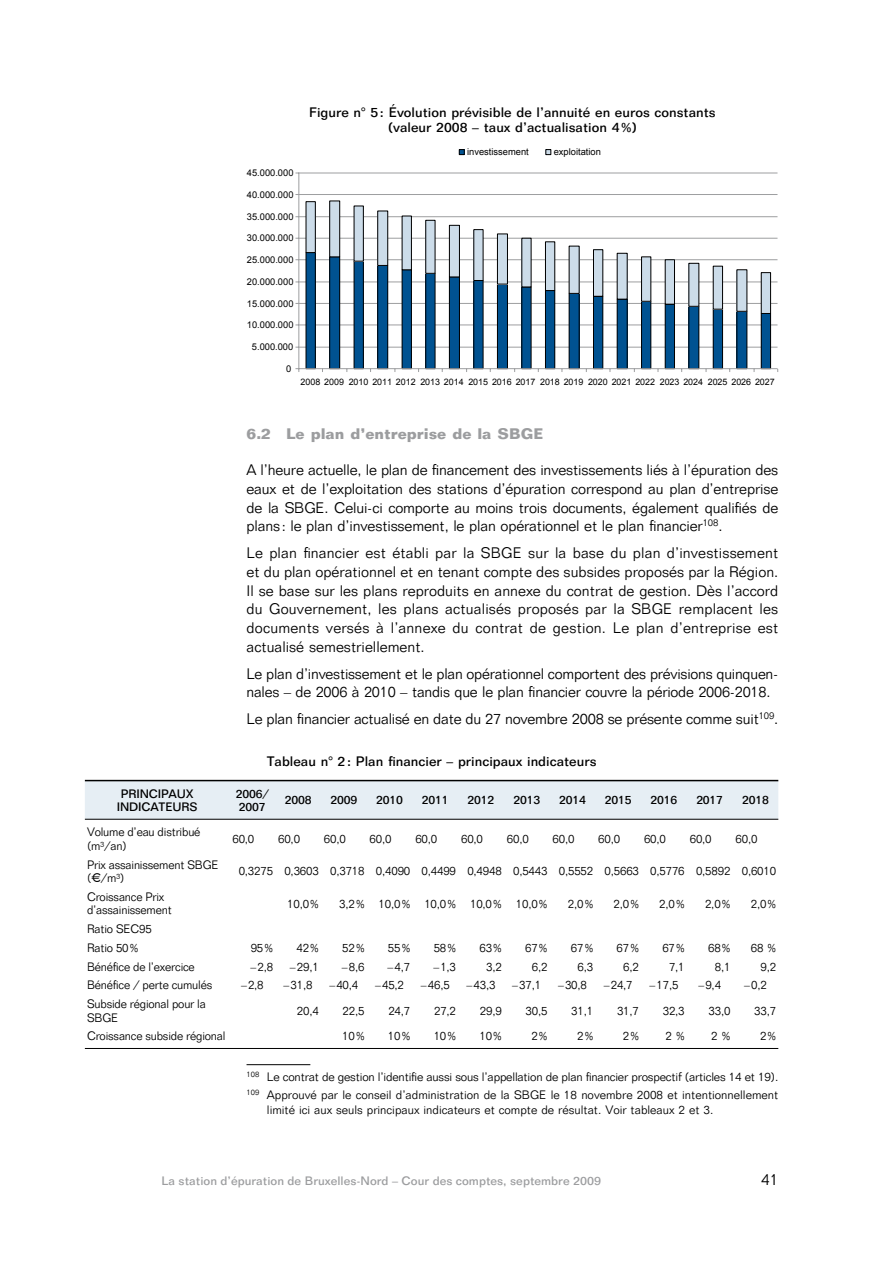
<style>
.page{position:relative;width:893px;height:1263px;background:#fff}
.page>*{position:absolute;margin:0;border:0;box-sizing:border-box;transform-origin:0 0}
.t1{font:300 15.75px "Folio BT";color:#000}
.t2{font:300 15px/18.8px "Folio BT";letter-spacing:-.015em;color:#000;text-align:justify}
.t3{font:500 15px "Folio BT";color:#9c9d9f}
.t4{font:500 13.5px/15px "Folio BT";color:#000;text-align:center}
.t5{font:300 12px/13.5px "Folio BT";letter-spacing:-.015em;color:#000}
.t6{font:500 12px/13.5px "Folio BT";letter-spacing:-.015em;color:#000;text-align:center}
.t7{font:500 12px "Folio BT";color:#9c9d9f}
.t8{font:9.3px "Arial";color:#000}
.t9{font:8.85px "Arial";color:#000}
.s1{font-family:"Hel 01 Spec";font-weight:400}
</style>
<div class="page">
<hr style="left:246px;top:1064px;width:64px;height:1px;background:#000">
<svg style="left:295px;top:149px;width:483px;height:223px"></svg>
<div style="left:85px;top:781px;width:693px;height:38px;background:#e6eef4"></div>
<hr style="left:85px;top:780px;width:693px;height:1px;background:#000">
<hr style="left:85px;top:819px;width:693px;height:1px;background:#000">
<hr style="left:85px;top:1048px;width:693px;height:1px;background:#000">
<p class="t4" style="left:309px;top:106px;width:408px">Figure n° 5 : Évolution prévisible de l’annuité en euros constants (valeur 2008 – taux d’actualisation 4 %)</p>
<p class="t8" style="left:247px;top:168px;width:48px">45.000.000</p>
<p class="t8" style="left:247px;top:189px;width:48px">40.000.000</p>
<p class="t8" style="left:247px;top:212px;width:48px">35.000.000</p>
<p class="t8" style="left:247px;top:233px;width:48px">30.000.000</p>
<p class="t8" style="left:247px;top:255px;width:48px">25.000.000</p>
<p class="t8" style="left:247px;top:277px;width:48px">20.000.000</p>
<p class="t8" style="left:247px;top:298px;width:48px">15.000.000</p>
<p class="t8" style="left:247px;top:320px;width:48px">10.000.000</p>
<p class="t8" style="left:252px;top:342px;width:43px">5.000.000</p>
<p class="t8" style="left:286px;top:363px;width:7px">0</p>
<p class="t8" style="left:467px;top:147px;width:63px">investissement</p>
<p class="t8" style="left:553px;top:147px;width:49px">exploitation</p>
<p class="t9" style="left:300px;top:377px;width:475px">2008 2009 2010 2011 2012 2013 2014 2015 2016 2017 2018 2019 2020 2021 2022 2023 2024 2025 2026 2027</p>
<p class="t3" style="left:246px;top:429px;width:298px">6.2 Le plan d’entreprise de la SBGE</p>
<p class="t2" style="left:246px;top:462px;width:533px">A l’heure actuelle, le plan de financement des investissements liés à l’épuration des eaux et de l’exploitation des stations d’épuration correspond au plan d’entreprise de la SBGE. Celui-ci comporte au moins trois documents, également qualifiés de plans : le plan d’investissement, le plan opérationnel et le plan financier<sup>108</sup>.</p>
<p class="t2" style="left:246px;top:545px;width:533px">Le plan financier est établi par la SBGE sur la base du plan d’investissement et du plan opérationnel et en tenant compte des subsides proposés par la Région.<br>Il se base sur les plans reproduits en annexe du contrat de gestion. Dès l’accord du Gouvernement, les plans actualisés proposés par la SBGE remplacent les documents versés à l’annexe du contrat de gestion. Le plan d’entreprise est actualisé semestriellement.</p>
<p class="t2" style="left:246px;top:666px;width:533px">Le plan d’investissement et le plan opérationnel comportent des prévisions quinquen&shy;nales – de 2006 à 2010 – tandis que le plan financier couvre la période 2006-2018.</p>
<p class="t2" style="left:246px;top:711px;width:533px">Le plan financier actualisé en date du 27 novembre 2008 se présente comme suit<sup>109</sup>.</p>
<p class="t4" style="left:267px;top:755px;width:331px">Tableau n° 2 : Plan financier – principaux indicateurs</p>
<p class="t6" style="left:117px;top:788px;width:82px">PRINCIPAUX<br>INDICATEURS</p>
<p class="t6" style="left:236px;top:788px;width:35px;text-align:left">2006/<br>2007</p>
<p class="t6" style="left:285px;top:795px;width:28px">2008</p>
<p class="t6" style="left:330px;top:795px;width:28px">2009</p>
<p class="t6" style="left:376px;top:795px;width:28px">2010</p>
<p class="t6" style="left:422px;top:795px;width:28px">2011</p>
<p class="t6" style="left:467px;top:795px;width:28px">2012</p>
<p class="t6" style="left:513px;top:795px;width:28px">2013</p>
<p class="t6" style="left:559px;top:795px;width:28px">2014</p>
<p class="t6" style="left:605px;top:795px;width:28px">2015</p>
<p class="t6" style="left:650px;top:795px;width:28px">2016</p>
<p class="t6" style="left:696px;top:795px;width:28px">2017</p>
<p class="t6" style="left:742px;top:795px;width:28px">2018</p>
<p class="t5" style="left:87px;top:827px;width:115px">Volume d’eau distribué (m³/an)</p>
<p class="t5" style="left:232px;top:834px;width:23px">60,0</p>
<p class="t5" style="left:278px;top:834px;width:23px">60,0</p>
<p class="t5" style="left:324px;top:834px;width:23px">60,0</p>
<p class="t5" style="left:369px;top:834px;width:23px">60,0</p>
<p class="t5" style="left:415px;top:834px;width:23px">60,0</p>
<p class="t5" style="left:461px;top:834px;width:23px">60,0</p>
<p class="t5" style="left:507px;top:834px;width:23px">60,0</p>
<p class="t5" style="left:552px;top:834px;width:23px">60,0</p>
<p class="t5" style="left:598px;top:834px;width:23px">60,0</p>
<p class="t5" style="left:644px;top:834px;width:23px">60,0</p>
<p class="t5" style="left:689px;top:834px;width:23px">60,0</p>
<p class="t5" style="left:735px;top:834px;width:23px">60,0</p>
<p class="t5" style="left:87px;top:859px;width:133px">Prix assainissement SBGE (<span class="s1">/</span>/m³)</p>
<p class="t5" style="left:239px;top:866px;width:539px">0,3275 0,3603 0,3718 0,4090 0,4499 0,4948 0,5443 0,5552 0,5663 0,5776 0,5892 0,6010</p>
<p class="t5" style="left:87px;top:891px;width:86px">Croissance Prix d’assainissement</p>
<p class="t5" style="left:287px;top:898px;width:33px">10,0 %</p>
<p class="t5" style="left:339px;top:898px;width:210px">3,2 % 10,0 % 10,0 % 10,0 % 10,0 %</p>
<p class="t5" style="left:568px;top:898px;width:27px">2,0 %</p>
<p class="t5" style="left:613px;top:898px;width:27px">2,0 %</p>
<p class="t5" style="left:659px;top:898px;width:27px">2,0 %</p>
<p class="t5" style="left:705px;top:898px;width:27px">2,0 %</p>
<p class="t5" style="left:750px;top:898px;width:27px">2,0 %</p>
<p class="t5" style="left:87px;top:921px;width:66px;line-height:18.8px">Ratio SEC95<br>Ratio 50 %</p>
<p class="t5" style="left:251px;top:942px;width:24px">95 %</p>
<p class="t5" style="left:296px;top:942px;width:24px">42 %</p>
<p class="t5" style="left:342px;top:942px;width:24px">52 %</p>
<p class="t5" style="left:388px;top:942px;width:24px">55 %</p>
<p class="t5" style="left:433px;top:942px;width:24px">58 %</p>
<p class="t5" style="left:479px;top:942px;width:24px">63 %</p>
<p class="t5" style="left:525px;top:942px;width:24px">67 %</p>
<p class="t5" style="left:571px;top:942px;width:24px">67 %</p>
<p class="t5" style="left:616px;top:942px;width:24px">67 %</p>
<p class="t5" style="left:662px;top:942px;width:24px">67 %</p>
<p class="t5" style="left:708px;top:942px;width:24px">68 %</p>
<p class="t5" style="left:750px;top:942px;width:27px">68 %</p>
<p class="t5" style="left:87px;top:961px;width:109px">Bénéfice de l’exercice</p>
<p class="t5" style="left:250px;top:961px;width:24px">– 2,8</p>
<p class="t5" style="left:290px;top:961px;width:30px">– 29,1</p>
<p class="t5" style="left:342px;top:961px;width:24px">– 8,6</p>
<p class="t5" style="left:387px;top:961px;width:24px">– 4,7</p>
<p class="t5" style="left:433px;top:961px;width:24px">– 1,3</p>
<p class="t5" style="left:486px;top:961px;width:17px">3,2</p>
<p class="t5" style="left:532px;top:961px;width:17px">6,2</p>
<p class="t5" style="left:577px;top:961px;width:17px">6,3</p>
<p class="t5" style="left:623px;top:961px;width:17px">6,2</p>
<p class="t5" style="left:669px;top:961px;width:17px">7,1</p>
<p class="t5" style="left:714px;top:961px;width:17px">8,1</p>
<p class="t5" style="left:760px;top:961px;width:17px">9,2</p>
<p class="t5" style="left:87px;top:980px;width:127px">Bénéfice / perte cumulés</p>
<p class="t5" style="left:241px;top:980px;width:24px">– 2,8</p>
<p class="t5" style="left:283px;top:980px;width:30px">– 31,8</p>
<p class="t5" style="left:329px;top:980px;width:30px">– 40,4</p>
<p class="t5" style="left:375px;top:980px;width:30px">– 45,2</p>
<p class="t5" style="left:421px;top:980px;width:30px">– 46,5</p>
<p class="t5" style="left:466px;top:980px;width:30px">– 43,3</p>
<p class="t5" style="left:512px;top:980px;width:30px">– 37,1</p>
<p class="t5" style="left:558px;top:980px;width:30px">– 30,8</p>
<p class="t5" style="left:603px;top:980px;width:30px">– 24,7</p>
<p class="t5" style="left:649px;top:980px;width:30px">– 17,5</p>
<p class="t5" style="left:698px;top:980px;width:24px">– 9,4</p>
<p class="t5" style="left:744px;top:980px;width:24px">– 0,2</p>
<p class="t5" style="left:87px;top:999px;width:120px">Subside régional pour la<br>SBGE</p>
<p class="t5" style="left:297px;top:1005px;width:23px">20,4</p>
<p class="t5" style="left:342px;top:1005px;width:23px">22,5</p>
<p class="t5" style="left:388px;top:1005px;width:23px">24,7</p>
<p class="t5" style="left:434px;top:1005px;width:23px">27,2</p>
<p class="t5" style="left:480px;top:1005px;width:23px">29,9</p>
<p class="t5" style="left:525px;top:1005px;width:23px">30,5</p>
<p class="t5" style="left:571px;top:1005px;width:23px">31,1</p>
<p class="t5" style="left:617px;top:1005px;width:23px">31,7</p>
<p class="t5" style="left:662px;top:1005px;width:23px">32,3</p>
<p class="t5" style="left:708px;top:1005px;width:23px">33,0</p>
<p class="t5" style="left:754px;top:1005px;width:23px">33,7</p>
<p class="t5" style="left:87px;top:1031px;width:140px">Croissance subside régional</p>
<p class="t5" style="left:342px;top:1031px;width:24px">10 %</p>
<p class="t5" style="left:388px;top:1031px;width:24px">10 %</p>
<p class="t5" style="left:433px;top:1031px;width:24px">10 %</p>
<p class="t5" style="left:479px;top:1031px;width:24px">10 %</p>
<p class="t5" style="left:531px;top:1031px;width:18px">2 %</p>
<p class="t5" style="left:577px;top:1031px;width:18px">2 %</p>
<p class="t5" style="left:623px;top:1031px;width:18px">2 %</p>
<p class="t5" style="left:665px;top:1031px;width:21px">2 %</p>
<p class="t5" style="left:711px;top:1031px;width:21px">2 %</p>
<p class="t5" style="left:760px;top:1031px;width:18px">2 %</p>
<p class="t5" style="left:246px;top:1069px;width:533px;line-height:18.1px"><sup>108</sup> Le contrat de gestion l’identifie aussi sous l’appellation de plan financier prospectif (articles 14 et 19).<br><sup>109</sup> Approuvé par le conseil d’administration de la SBGE le 18 novembre 2008 et intentionnellement</p>
<p class="t5" style="left:267px;top:1104px;width:448px">limité ici aux seuls principaux indicateurs et compte de résultat. Voir tableaux 2 et 3.</p>
<p class="t7" style="left:161px;top:1177px;width:441px">La station d’épuration de Bruxelles-Nord – Cour des comptes, septembre 2009</p>
<p class="t1" style="left:761px;top:1174px;width:19px">41</p>
</div>
